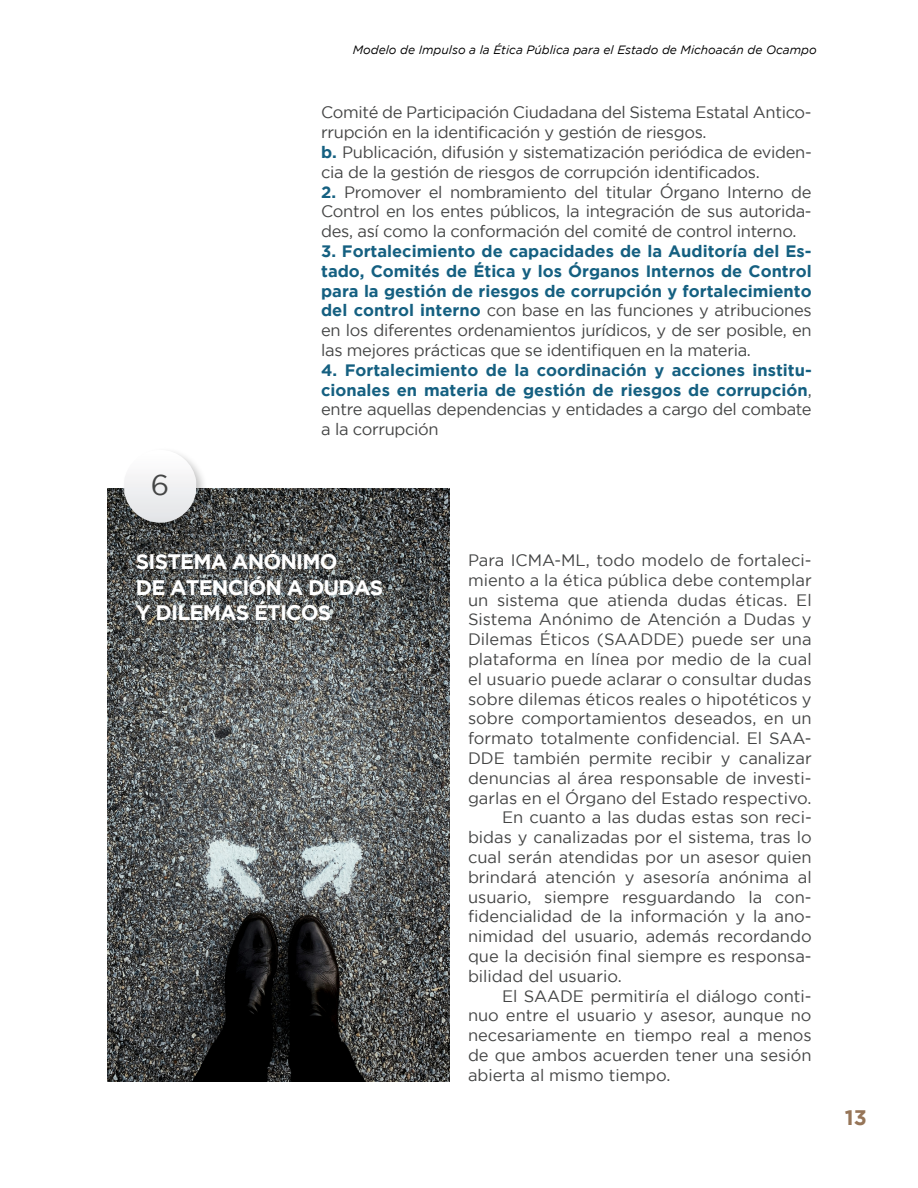
<style>
.page{position:relative;width:918px;height:1188px;background:#fff}
.page>*{position:absolute;margin:0;border:0;box-sizing:border-box;transform-origin:0 0}
.t1{font:28.5px "Gotham";color:#444545}
.t2{font:700 21px/25.2px "Gotham";letter-spacing:-.04em;color:#fff}
.t3{font:700 21px "Gotham";color:#967558}
.t4{font:16.5px/19.8px "Gotham";color:#444545;text-align:justify}
.t5{font:700 16.5px/19.8px "Gotham";color:#156081;text-align:justify}
.t6{font:16.5px/19.8px "Gotham";letter-spacing:-.02em;color:#444545}
.t7{font:italic 12px "Gotham";color:#000}
.s1{font-weight:700;color:#156081}
.s2{font-weight:400;color:#444545}
</style>
<div class="page">
<img style="left:107px;top:488px;width:343px;height:594px">
<div style="left:120px;top:446px;width:89px;height:89px;background:#000;opacity:.25"></div>
<svg style="left:124px;top:450px;width:72px;height:73px"></svg>
<p class="t7" style="left:353px;top:43px;width:466px">Modelo de Impulso a la Ética Pública para el Estado de Michoacán de Ocampo</p>
<h1 class="t1" style="left:151px;top:469px;width:20px">6</h1>
<p class="t6" style="left:321px;top:102px;width:492px">Comité de Participación Ciudadana del Sistema Estatal Antico&shy;rrupción en la identificación y gestión de riesgos.<br><span class="s1">b.</span> Publicación, difusión y sistematización periódica de eviden&shy;cia de la gestión de riesgos de corrupción identificados.</p>
<p class="t4" style="left:321px;top:182px;width:492px"><span class="s1">2.</span> Promover el nombramiento del titular Órgano Interno de Control en los entes públicos, la integración de sus autorida&shy;des, así como la conformación del comité de control interno.</p>
<p class="t5" style="left:321px;top:241px;width:492px">3. Fortalecimiento de capacidades de la Auditoría del Es&shy;tado, Comités de Ética y los Órganos Internos de Control para la gestión de riesgos de corrupción y fortalecimiento del control interno <span class="s2">con base en las funciones y atribuciones en los diferentes ordenamientos jurídicos, y de ser posible, en las mejores prácticas que se identifiquen en la materia.</span></p>
<p class="t5" style="left:321px;top:360px;width:492px">4. Fortalecimiento de la coordinación y acciones institu&shy;cionales en materia de gestión de riesgos de corrupción<span class="s2">, entre aquellas dependencias y entidades a cargo del combate a la corrupción</span></p>
<p class="t2" style="left:136px;top:549px;width:249px">SISTEMA ANÓNIMO<br>DE ATENCIÓN A DUDAS<br>Y DILEMAS ÉTICOS</p>
<p class="t4" style="left:468px;top:550px;width:345px">Para ICMA-ML, todo modelo de fortaleci-</p>
<p class="t4" style="left:468px;top:570px;width:345px">miento a la ética pública debe contemplar</p>
<p class="t4" style="left:468px;top:590px;width:345px">un sistema que atienda dudas éticas. El</p>
<p class="t4" style="left:468px;top:609px;width:345px">Sistema Anónimo de Atención a Dudas y</p>
<p class="t4" style="left:468px;top:629px;width:345px">Dilemas Éticos (SAADDE) puede ser una</p>
<p class="t4" style="left:468px;top:649px;width:345px">plataforma en línea por medio de la cual</p>
<p class="t4" style="left:468px;top:669px;width:345px">el usuario puede aclarar o consultar dudas</p>
<p class="t4" style="left:468px;top:689px;width:345px">sobre dilemas éticos reales o hipotéticos y</p>
<p class="t4" style="left:468px;top:708px;width:345px">sobre comportamientos deseados, en un</p>
<p class="t4" style="left:468px;top:728px;width:345px">formato totalmente confidencial. El SAA-</p>
<p class="t4" style="left:468px;top:748px;width:345px">DDE también permite recibir y canalizar</p>
<p class="t4" style="left:468px;top:768px;width:345px">denuncias al área responsable de investi-</p>
<p class="t4" style="left:468px;top:788px;width:345px">garlas en el Órgano del Estado respectivo.</p>
<p class="t4" style="left:502px;top:807px;width:311px">En cuanto a las dudas estas son reci-</p>
<p class="t4" style="left:468px;top:827px;width:345px">bidas y canalizadas por el sistema, tras lo</p>
<p class="t4" style="left:468px;top:847px;width:345px">cual serán atendidas por un asesor quien</p>
<p class="t4" style="left:468px;top:867px;width:345px">brindará atención y asesoría anónima al</p>
<p class="t4" style="left:468px;top:887px;width:345px">usuario, siempre resguardando la con-</p>
<p class="t4" style="left:468px;top:906px;width:345px">fidencialidad de la información y la ano-</p>
<p class="t4" style="left:468px;top:926px;width:345px">nimidad del usuario, además recordando</p>
<p class="t4" style="left:468px;top:946px;width:345px">que la decisión final siempre es responsa-</p>
<p class="t4" style="left:468px;top:966px;width:155px">bilidad del usuario.</p>
<p class="t4" style="left:502px;top:986px;width:311px">El SAADE permitiría el diálogo conti-</p>
<p class="t4" style="left:468px;top:1005px;width:345px">nuo entre el usuario y asesor, aunque no</p>
<p class="t4" style="left:468px;top:1025px;width:345px">necesariamente en tiempo real a menos</p>
<p class="t4" style="left:468px;top:1045px;width:345px">de que ambos acuerden tener una sesión</p>
<p class="t4" style="left:468px;top:1065px;width:204px">abierta al mismo tiempo.</p>
<p class="t3" style="left:845px;top:1106px;width:23px">13</p>
</div>
